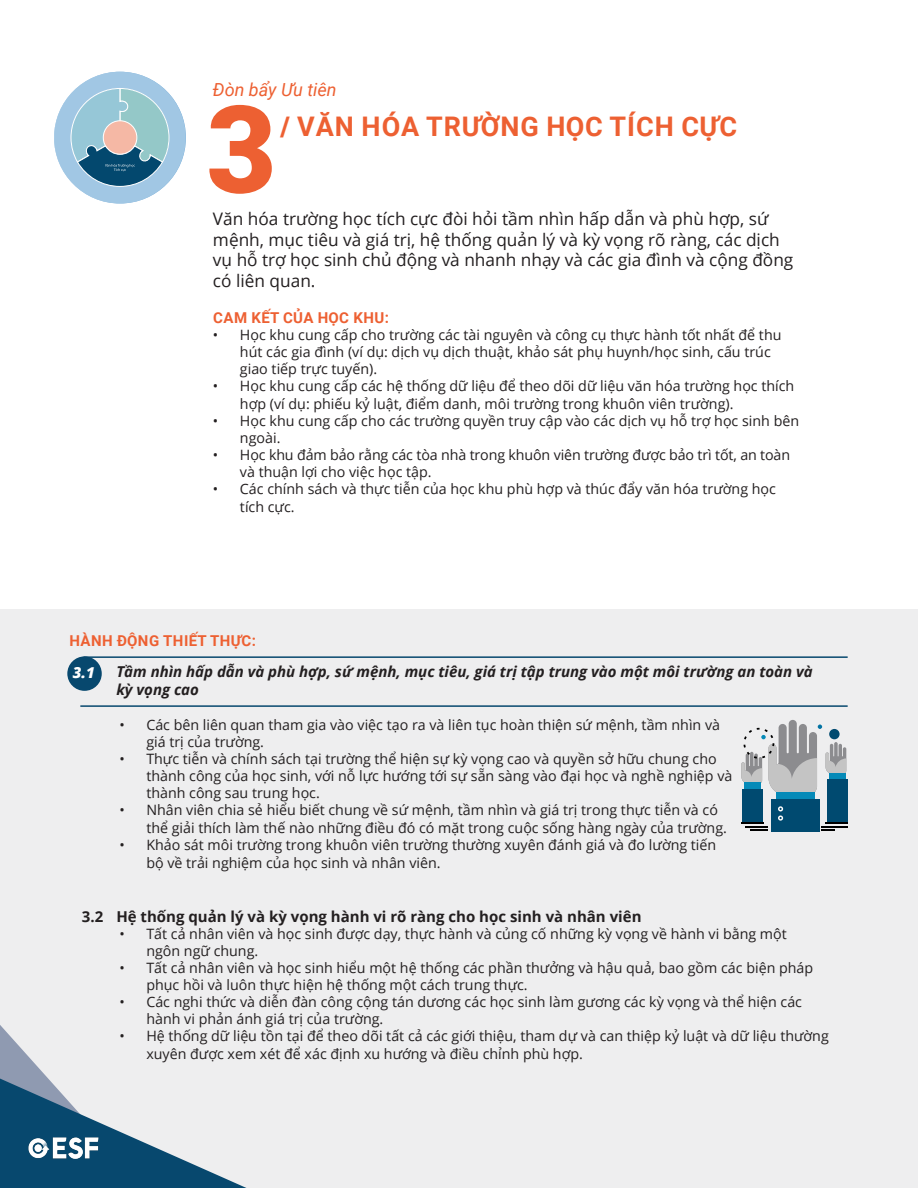
<style>
.page{position:relative;width:918px;height:1188px;background:#fff}
.page>*{position:absolute;margin:0;border:0;box-sizing:border-box;transform-origin:0 0}
.t1{font:900 121.5px "Roboto";color:#ed6032}
.t2{font:700 27px "Roboto";letter-spacing:.035em;color:#ed6032}
.t3{font:italic 18px "Roboto";color:#ed6032}
.t4{font:17.25px/20.7px "Open Sans";color:#231f20}
.t5{font:italic 700 15px/18px "Open Sans";color:#231f20}
.t6{font:700 15px "Open Sans";color:#231f20}
.t7{font:700 15px "Roboto";letter-spacing:.02em;color:#ed6032}
.t8{font:italic 800 15px "Open Sans";color:#fff}
.t9{font:14.25px/17.1px "Open Sans";color:#231f20}
.s1{font-weight:900}
</style>
<div class="page">
<div style="left:0;top:610px;width:918px;height:578px;background:#eeeeef"></div>
<hr style="left:84px;top:656px;width:764px;height:2px;background:#07486e">
<div style="left:67px;top:656px;width:35px;height:35px;background:#07486e;border-radius:50%"></div>
<div style="left:776px;top:792px;width:39px;height:15px;background:#058ab8"></div>
<div style="left:771px;top:799px;width:49px;height:32px;background:#004a70"></div>
<div style="left:743px;top:789px;width:20px;height:34px;background:#004a70"></div>
<div style="left:827px;top:779px;width:21px;height:44px;background:#004a70"></div>
<hr style="left:746px;top:826px;width:22px;height:2px;background:#000">
<hr style="left:741px;top:822px;width:22px;height:2px;background:#000">
<svg style="left:750px;top:830px;width:18px;height:1px"></svg>
<hr style="left:821px;top:826px;width:27px;height:2px;background:#000">
<hr style="left:826px;top:822px;width:22px;height:2px;background:#000">
<svg style="left:821px;top:830px;width:13px;height:1px"></svg>
<svg style="left:741px;top:720px;width:105px;height:75px"></svg>
<div style="left:829px;top:729px;width:11px;height:10px;background:#004a70;border-radius:50%"></div>
<svg style="left:778px;top:806px;width:5px;height:15px"></svg>
<hr style="left:80px;top:705px;width:768px;height:2px;background:#07486e">
<svg style="left:0;top:1025px;width:246px;height:163px"></svg>
<img style="left:27px;top:1137px;width:73px;height:24px">
<div style="left:54px;top:72px;width:132px;height:132px;background:#a1c7e4;border-radius:50%"></div>
<svg style="left:70px;top:88px;width:99px;height:99px"></svg>
<p class="t3" style="left:213px;top:77px;width:125px">Đòn bẩy Ưu tiên</p>
<p class="t2" style="left:281px;top:107px;width:458px"><span class="s1">/</span> VĂN HÓA TRƯỜNG HỌC TÍCH CỰC</p>
<p class="t1" style="left:206px;top:78px;width:72px">3</p>
<p class="t4" style="left:213px;top:208px;width:582px">Văn hóa trường học tích cực đòi hỏi tầm nhìn hấp dẫn và phù hợp, sứ mệnh, mục tiêu và giá trị, hệ thống quản lý và kỳ vọng rõ ràng, các dịch vụ hỗ trợ học sinh chủ động và nhanh nhạy và các gia đình và cộng đồng có liên quan.</p>
<p class="t7" style="left:213px;top:307px;width:177px">CAM KẾT CỦA HỌC KHU:</p>
<p class="t9" style="left:240px;top:326px;width:543px;text-indent:-27px">• Học khu cung cấp cho trường các tài nguyên và công cụ thực hành tốt nhất để thu hút các gia đình (ví dụ: dịch vụ dịch thuật, khảo sát phụ huynh/học sinh, cấu trúc giao tiếp trực tuyến).</p>
<p class="t9" style="left:240px;top:377px;width:556px;text-indent:-27px">• Học khu cung cấp các hệ thống dữ liệu để theo dõi dữ liệu văn hóa trường học thích hợp (ví dụ: phiếu kỷ luật, điểm danh, môi trường trong khuôn viên trường).</p>
<p class="t9" style="left:240px;top:412px;width:561px;text-indent:-27px">• Học khu cung cấp cho các trường quyền truy cập vào các dịch vụ hỗ trợ học sinh bên ngoài.</p>
<p class="t9" style="left:240px;top:446px;width:552px;text-indent:-27px">• Học khu đảm bảo rằng các tòa nhà trong khuôn viên trường được bảo trì tốt, an toàn và thuận lợi cho việc học tập.</p>
<p class="t9" style="left:240px;top:479px;width:538px;line-height:18px;text-indent:-27px">• Các chính sách và thực tiễn của học khu phù hợp và thúc đẩy văn hóa trường học tích cực.</p>
<p class="t7" style="left:69px;top:631px;width:188px">HÀNH ĐỘNG THIẾT THỰC:</p>
<p class="t8" style="left:73px;top:664px;width:23px">3.1</p>
<p class="t5" style="left:116px;top:662px;width:698px">Tầm nhìn hấp dẫn và phù hợp, sứ mệnh, mục tiêu, giá trị tập trung vào một môi trường an toàn và kỳ vọng cao</p>
<p class="t9" style="left:146px;top:716px;width:575px;text-indent:-27px">• Các bên liên quan tham gia vào việc tạo ra và liên tục hoàn thiện sứ mệnh, tầm nhìn và giá trị của trường.</p>
<p class="t9" style="left:146px;top:750px;width:588px;text-indent:-27px">• Thực tiễn và chính sách tại trường thể hiện sự kỳ vọng cao và quyền sở hữu chung cho thành công của học sinh, với nỗ lực hướng tới sự sẵn sàng vào đại học và nghề nghiệp và thành công sau trung học.</p>
<p class="t9" style="left:146px;top:801px;width:582px;text-indent:-27px">• Nhân viên chia sẻ hiểu biết chung về sứ mệnh, tầm nhìn và giá trị trong thực tiễn và có thể giải thích làm thế nào những điều đó có mặt trong cuộc sống hàng ngày của trường.</p>
<p class="t9" style="left:146px;top:835px;width:571px;line-height:18px;text-indent:-27px">• Khảo sát môi trường trong khuôn viên trường thường xuyên đánh giá và đo lường tiến bộ về trải nghiệm của học sinh và nhân viên.</p>
<p class="t6" style="left:82px;top:906px;width:561px">3.2 Hệ thống quản lý và kỳ vọng hành vi rõ ràng cho học sinh và nhân viên</p>
<p class="t9" style="left:146px;top:925px;width:642px;text-indent:-27px">• Tất cả nhân viên và học sinh được dạy, thực hành và củng cố những kỳ vọng về hành vi bằng một ngôn ngữ chung.</p>
<p class="t9" style="left:146px;top:959px;width:668px;text-indent:-27px">• Tất cả nhân viên và học sinh hiểu một hệ thống các phần thưởng và hậu quả, bao gồm các biện pháp phục hồi và luôn thực hiện hệ thống một cách trung thực.</p>
<p class="t9" style="left:146px;top:993px;width:657px;text-indent:-27px">• Các nghi thức và diễn đàn công cộng tán dương các học sinh làm gương các kỳ vọng và thể hiện các hành vi phản ánh giá trị của trường.</p>
<p class="t9" style="left:146px;top:1027px;width:684px;line-height:18px;text-indent:-27px">• Hệ thống dữ liệu tồn tại để theo dõi tất cả các giới thiệu, tham dự và can thiệp kỷ luật và dữ liệu thường xuyên được xem xét để xác định xu hướng và điều chỉnh phù hợp.</p>
</div>
